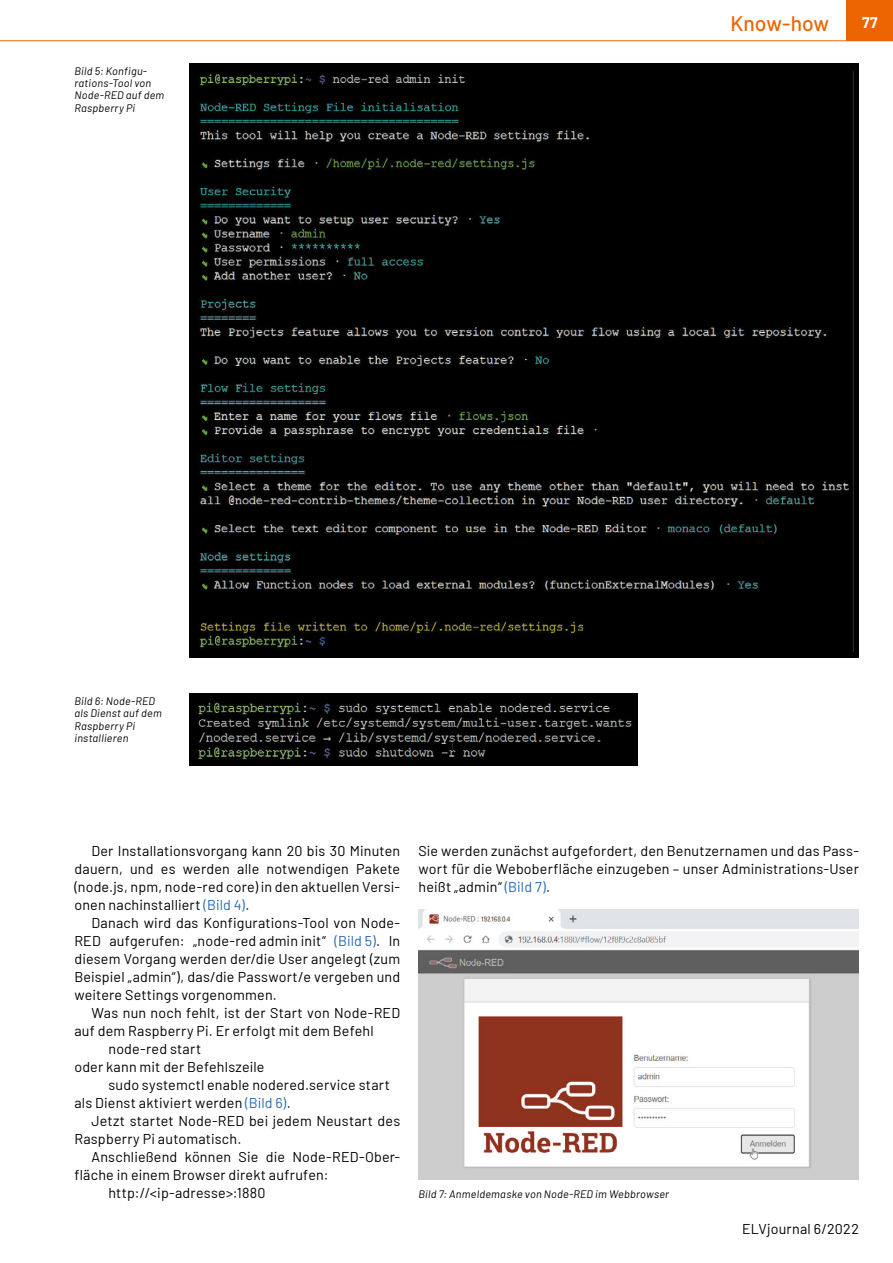
<style>
.page{position:relative;width:893px;height:1263px;background:#fff}
.page>*{position:absolute;margin:0;border:0;box-sizing:border-box;transform-origin:0 0}
.t1{font:500 21px "Barlow";color:#ec6502}
.t2{font:700 15px "Barlow";color:#fff}
.t3{font:14.25px/18px "Barlow";letter-spacing:.015em;color:#000;text-align:justify}
.t4{font:italic 10.8px/12.5px "Barlow";letter-spacing:.025em;color:#000}
.s1{color:#2769b2}
</style>
<div class="page">
<div style="left:846px;top:0;width:47px;height:40px;background:#ec6502"></div>
<hr style="left:0;top:40px;width:893px;height:1px;background:#ec6502">
<img style="left:189px;top:64px;width:670px;height:594px">
<img style="left:193px;top:694px;width:441px;height:72px">
<img style="left:418px;top:910px;width:441px;height:270px">
<p class="t4" style="left:74px;top:64px;width:91px">Bild 5: Konfigu&shy;rations-Tool von<br>Node-RED auf dem<br>Raspberry Pi</p>
<h1 class="t1" style="left:730px;top:8px;width:100px">Know-how</h1>
<p class="t2" style="left:862px;top:11px;width:17px">77</p>
<p class="t4" style="left:74px;top:694px;width:89px">Bild 6: Node-RED als Dienst auf dem<br>Raspberry Pi installieren</p>
<p class="t3" style="left:74px;top:841px;width:327px;text-indent:17px">Der Installationsvorgang kann 20 bis 30 Minuten dauern, und es werden alle notwendigen Pakete (node.js, npm, node-red core) in den aktuellen Versi&shy;onen nachinstalliert <span class="s1">(Bild 4)</span>.</p>
<p class="t3" style="left:74px;top:913px;width:327px;text-indent:17px">Danach wird das Konfigurations-Tool von Node-RED aufgerufen: „node-red admin init“ <span class="s1">(Bild 5)</span>. In diesem Vorgang werden der/die User angelegt (zum Beispiel „admin“), das/die Passwort/e vergeben und weitere Settings vorgenommen.</p>
<p class="t3" style="left:91px;top:1003px;width:310px">Was nun noch fehlt, ist der Start von Node-RED</p>
<p class="t3" style="left:74px;top:1021px;width:301px">auf dem Raspberry Pi. Er erfolgt mit dem Befehl</p>
<p class="t3" style="left:108px;top:1039px;width:94px">node-red start</p>
<p class="t3" style="left:74px;top:1057px;width:192px">oder kann mit der Befehlszeile</p>
<p class="t3" style="left:108px;top:1075px;width:283px">sudo systemctl enable nodered.service start</p>
<p class="t3" style="left:74px;top:1093px;width:218px">als Dienst aktiviert werden <span class="s1">(Bild 6)</span>.</p>
<p class="t3" style="left:91px;top:1111px;width:310px">Jetzt startet Node-RED bei jedem Neustart des</p>
<p class="t3" style="left:74px;top:1129px;width:169px">Raspberry Pi automatisch.</p>
<p class="t3" style="left:91px;top:1147px;width:310px">Anschließend können Sie die Node-RED-Ober-</p>
<p class="t3" style="left:74px;top:1165px;width:256px">fläche in einem Browser direkt aufrufen:</p>
<p class="t3" style="left:108px;top:1183px;width:159px">http://&lt;ip-adresse&gt;:1880</p>
<p class="t3" style="left:418px;top:841px;width:442px">Sie werden zunächst aufgefordert, den Benutzernamen und das Pass&shy;wort für die Weboberfläche einzugeben – unser Administrations-User heißt „admin“ <span class="s1">(Bild 7)</span>.</p>
<p class="t4" style="left:418px;top:1187px;width:252px">Bild 7: Anmeldemaske von Node-RED im Webbrowser</p>
<p class="t3" style="left:742px;top:1219px;width:118px">ELVjournal 6/2022</p>
</div>
